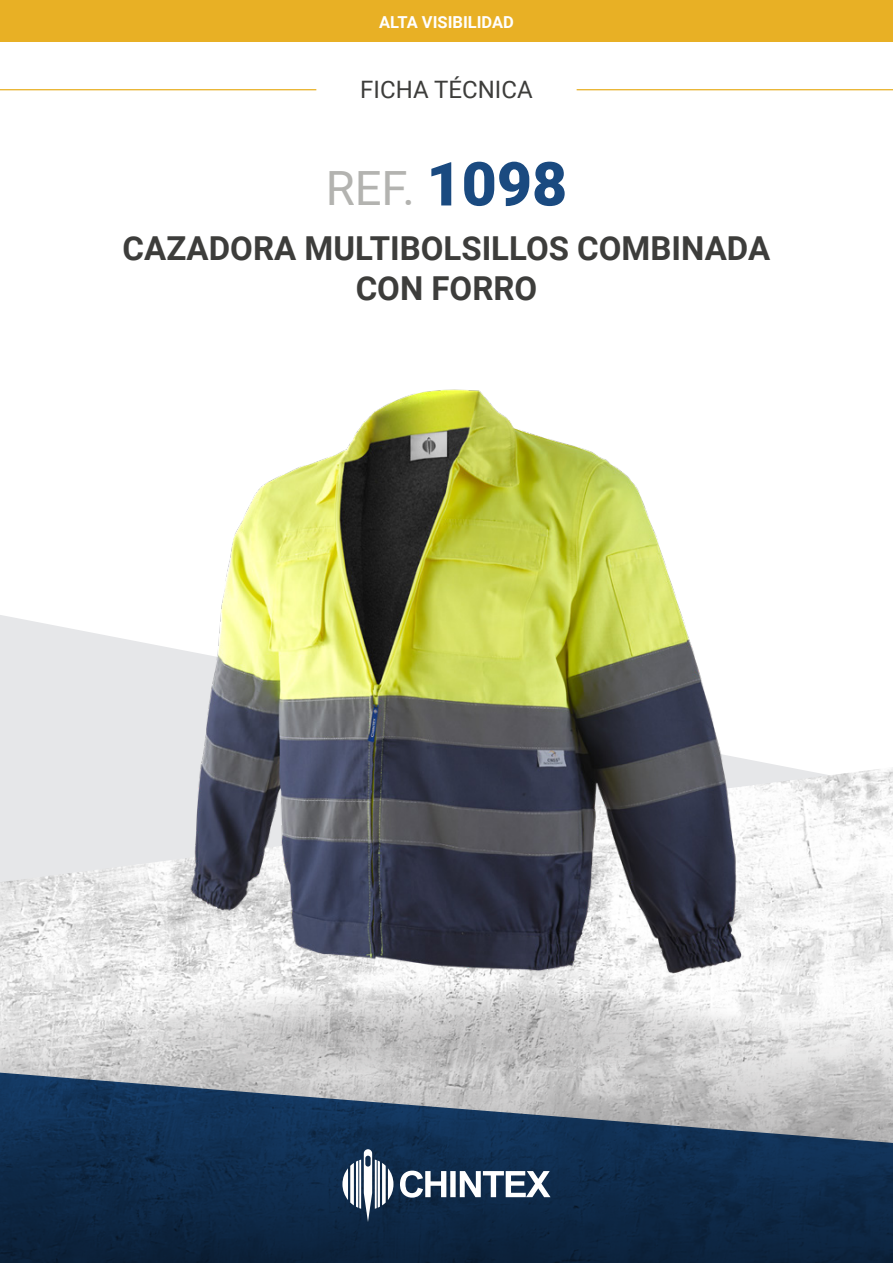
<style>
.page{position:relative;width:893px;height:1263px;background:#fff}
.page>*{position:absolute;margin:0;border:0;box-sizing:border-box;transform-origin:0 0}
.t1{font:47.25px "Roboto";color:#b3b3b0}
.t2{font:700 33px/39.6px "Roboto";color:#3d3d3b;text-align:center}
.t3{font:24px "Roboto";color:#3d3d3b}
.t4{font:700 16.5px "Roboto";color:#fff}
.s1{font-weight:900;font-size:60.75px;color:#1a4a80}
</style>
<div class="page">
<div style="left:0;top:0;width:893px;height:42px;background:#e8b025"></div>
<hr style="left:577px;top:89px;width:316px;height:1px;background:#e8b025">
<hr style="left:0;top:89px;width:316px;height:1px;background:#e8b025">
<svg style="left:0;top:615px;width:775px;height:150px;fill:#e6e7e9"></svg>
<img style="left:0;top:765px;width:893px;height:247px">
<svg style="left:0;top:1012px;width:893px;height:59px;background:#dbdbdb"></svg>
<svg style="left:0;top:1071px;width:893px;height:192px;background:#314861"></svg>
<svg style="left:342px;top:1149px;width:51px;height:73px"></svg>
<svg style="left:400px;top:1170px;width:150px;height:27px"></svg>
<img style="left:152px;top:389px;width:607px;height:617px">
<svg style="left:134px;top:985px;width:634px;height:90px;background:#cecdce"></svg>
<p class="t4" style="left:379px;top:10px;width:136px">ALTA VISIBILIDAD</p>
<p class="t3" style="left:360px;top:72px;width:174px">FICHA TÉCNICA</p>
<h1 class="t1" style="left:326px;top:156px;width:243px">REF. <span class="s1">1098</span></h1>
<p class="t2" style="left:123px;top:227px;width:649px">CAZADORA MULTIBOLSILLOS COMBINADA<br>CON FORRO</p>
</div>
